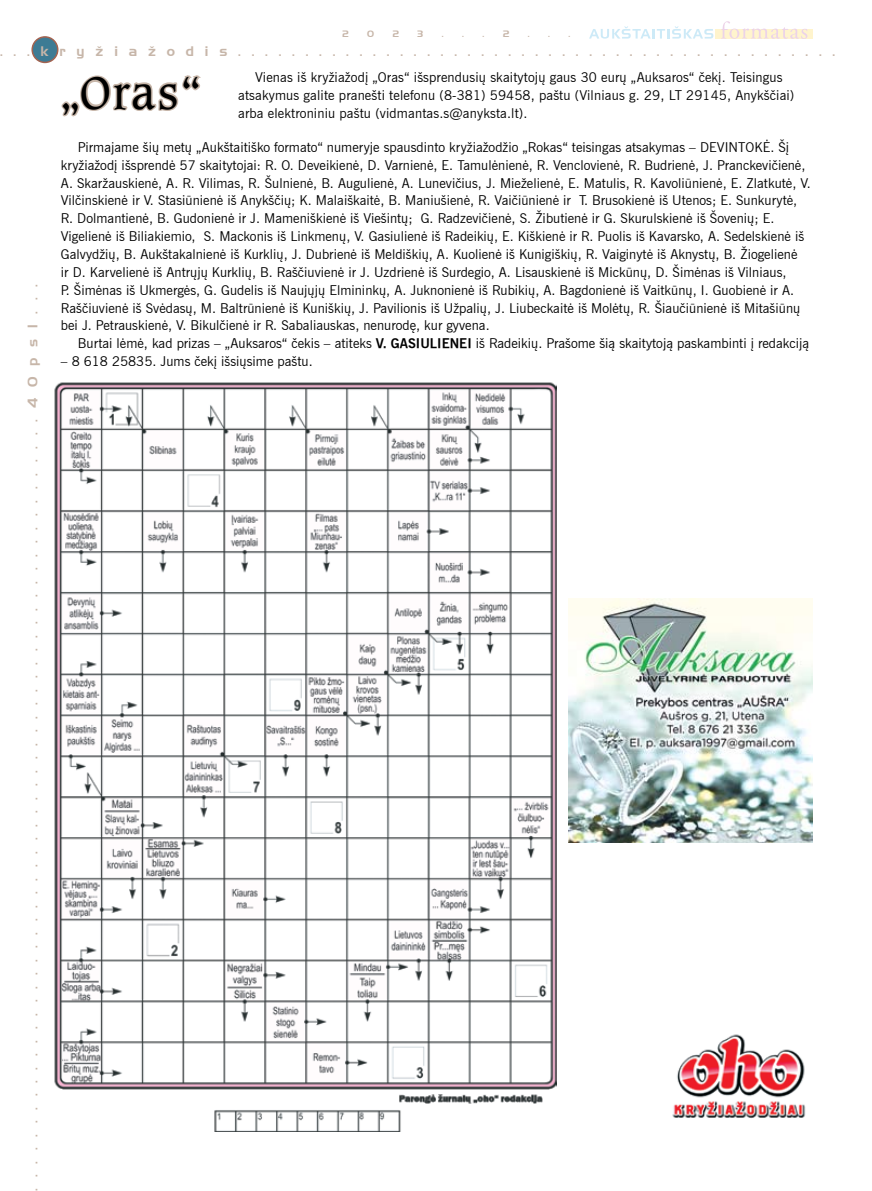
<style>
.page{position:relative;width:872px;height:1191px;background:#fff}
.page>*{position:absolute;margin:0;border:0;box-sizing:border-box;transform-origin:0 0}
.t1{font:48px "Caxton TL";color:#000}
.t2{font:13.5px "Handel Gothic TL";letter-spacing:.8em;color:#c7b6a9}
.t3{font:13.35px/17.9px "News Gothic TL";color:#000}
.t4{font:9px "Handel Gothic TL";color:#c7b6a9}
.s1{font-weight:700}
</style>
<div class="page">
<div style="left:715px;top:29px;width:97px;height:10px;background:#fff4cd"></div>
<svg style="left:589px;top:26px;width:124px;height:13px"></svg>
<svg style="left:721px;top:21px;width:86px;height:18px"></svg>
<div style="left:32px;top:37px;width:26px;height:25px;background:#3d7b94;border-radius:50%"></div>
<div style="left:31px;top:36px;width:27px;height:27px;border:2px solid #a36350;border-radius:50%"></div>
<img style="left:568px;top:598px;width:244px;height:244px">
<img style="left:672px;top:1034px;width:134px;height:85px">
<img style="left:54px;top:382px;width:503px;height:749px">
<svg style="left:61px;top:75px;width:140px;height:42px"></svg>
<p class="t4" style="left:342px;top:28px;width:8px">2</p>
<p class="t4" style="left:367px;top:28px;width:8px">0</p>
<p class="t4" style="left:393px;top:28px;width:8px">2</p>
<p class="t4" style="left:417px;top:28px;width:7px">3</p>
<p class="t4" style="left:442px;top:28px;width:3px">.</p>
<p class="t4" style="left:462px;top:28px;width:3px">.</p>
<p class="t4" style="left:482px;top:28px;width:3px">.</p>
<p class="t4" style="left:503px;top:28px;width:8px">2</p>
<p class="t4" style="left:528px;top:28px;width:3px">.</p>
<p class="t4" style="left:548px;top:28px;width:3px">.</p>
<p class="t4" style="left:568px;top:28px;width:3px">.</p>
<p class="t2" style="left:0;top:42px;width:836px">...kryžiažodis.............................................</p>
<h1 class="t1" style="left:60px;top:63px;width:144px">„Oras“</h1>
<p class="t3" style="left:238px;top:69px;width:557px;text-indent:17px">Vienas iš kryžiažodį „Oras“ išsprendusių skaitytojų gaus 30 eurų „Auksaros“ čekį. Teisingus atsakymus galite pranešti telefonu (8-381) 59458, paštu (Vilniaus g. 29, LT 29145, Anykščiai) arba elektroniniu paštu (vidmantas.s@anyksta.lt).</p>
<p class="t3" style="left:61px;top:138px;width:751px;text-indent:17px">Pirmajame šių metų „Aukštaitiško formato“ numeryje spausdinto kryžiažodžio „Rokas“ teisingas atsakymas – DEVINTOKĖ. Šį kryžiažodį išsprendė 57 skaitytojai: R. O. Deveikienė, D. Varnienė, E. Tamulėnienė, R. Venclovienė, R. Budrienė, J. Pranckevičienė, A. Skaržauskienė, A. R. Vilimas, R. Šulnienė, B. Augulienė, A. Lunevičius, J. Mieželienė, E. Matulis, R. Kavoliūnienė, E. Zlatkutė, V.<br>Vilčinskienė ir V. Stasiūnienė iš Anykščių; K. Malaiškaitė, B. Maniušienė, R. Vaičiūnienė ir T. Brusokienė iš Utenos; E. Sunkurytė, R. Dolmantienė, B. Gudonienė ir J. Mameniškienė iš Viešintų; G. Radzevičienė, S. Žibutienė ir G. Skurulskienė iš Šovenių; E.<br>Vigelienė iš Biliakiemio, S. Mackonis iš Linkmenų, V. Gasiulienė iš Radeikių, E. Kiškienė ir R. Puolis iš Kavarsko, A. Sedelskienė iš Galvydžių, B. Aukštakalnienė iš Kurklių, J. Dubrienė iš Meldiškių, A. Kuolienė iš Kunigiškių, R. Vaiginytė iš Aknystų, B. Žiogelienė<br>ir D. Karvelienė iš Antrųjų Kurklių, B. Raščiuvienė ir J. Uzdrienė iš Surdegio, A. Lisauskienė iš Mickūnų, D. Šimėnas iš Vilniaus,<br>P. Šimėnas iš Ukmergės, G. Gudelis iš Naujųjų Elmininkų, A. Juknonienė iš Rubikių, A. Bagdonienė iš Vaitkūnų, I. Guobienė ir A.<br>Raščiuvienė iš Svėdasų, M. Baltrūnienė iš Kuniškių, J. Pavilionis iš Užpalių, J. Liubeckaitė iš Molėtų, R. Šiaučiūnienė iš Mitašiūnų bei J. Petrauskienė, V. Bikulčienė ir R. Sabaliauskas, nenurodę, kur gyvena.</p>
<p class="t3" style="left:78px;top:334px;width:733px">Burtai lėmė, kad prizas – „Auksaros“ čekis – atiteks <span class="s1">V. GASIULIENEI</span> iš Radeikių. Prašome šią skaitytoją paskambinti į redakciją</p>
<p class="t3" style="left:61px;top:352px;width:253px">– 8 618 25835. Jums čekį išsiųsime paštu.</p>
<p class="t2" style="left:24px;top:1190px;width:908px;rotate:-90deg">..........................................................40psl...</p>
</div>
